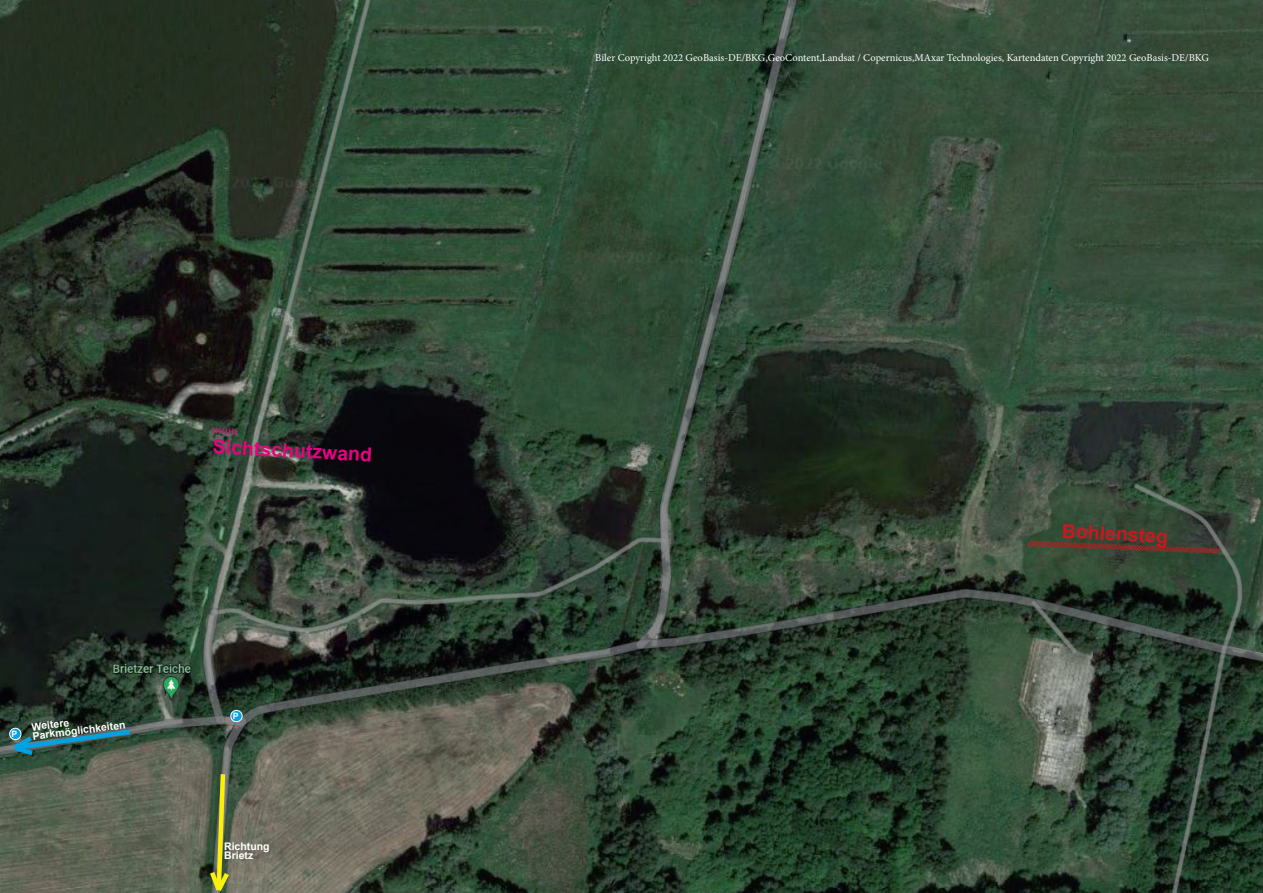
<style>
.page{position:relative;width:1263px;height:893px;background:#fff}
.page>*{position:absolute;margin:0;border:0;box-sizing:border-box;transform-origin:0 0}
.t1{font:700 19.5px "Arial";color:#e60381}
.t2{font:700 19.5px "Arial";color:#c81921}
.t3{font:10.5px "Minion Pro";color:#fff}
.t4{font:700 10.5px/9px "Arial";color:#fff}
.t5{font:700 8.7px "Arial";color:#fff}
</style>
<div class="page">
<img style="left:0;top:0;width:1263px;height:893px">
<div style="left:231px;top:710px;width:11px;height:12px;background:#00a2e4;border-radius:50%"></div>
<div style="left:231px;top:710px;width:11px;height:12px;border:1px solid #fff;border-radius:50%"></div>
<svg style="left:1025px;top:539px;width:197px;height:16px;background:#4c4032"></svg>
<svg style="left:212px;top:427px;width:25px;height:8px"></svg>
<svg style="left:9px;top:727px;width:126px;height:32px;background:#315f5d"></svg>
<svg style="left:206px;top:769px;width:27px;height:124px;background:#6a753d"></svg>
<p class="t1" style="left:214px;top:432px;width:161px;rotate:3deg">Sichtschutzwand</p>
<p class="t5" style="left:12px;top:728px;width:7px">P</p>
<p class="t4" style="left:31px;top:723px;width:95px;rotate:-7deg">Weitere<br>Parkmöglichkeiten</p>
<p class="t5" style="left:233px;top:710px;width:7px">P</p>
<p class="t4" style="left:224px;top:842px;width:47px">Richtung<br>Brietz</p>
<p class="t3" style="left:595px;top:51px;width:615px">Biler Copyright 2022 GeoBasis-DE/BKG,GeoContent,Landsat / Copernicus,MAxar Technologies, Kartendaten Copyright 2022 GeoBasis-DE/BKG</p>
<p class="t2" style="left:1063px;top:517px;width:108px;rotate:3deg">Bohlensteg</p>
</div>
